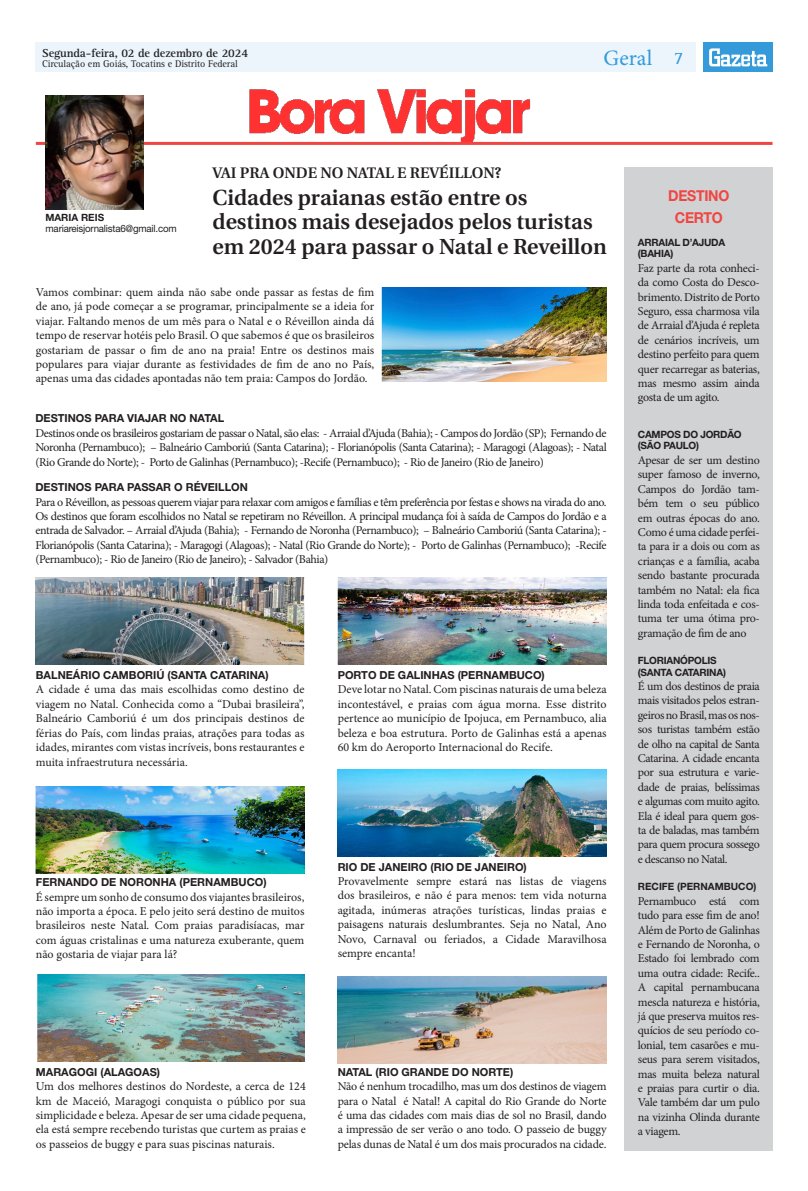
<style>
.page{position:relative;width:808px;height:1191px;background:#fff}
.page>*{position:absolute;margin:0;border:0;box-sizing:border-box;transform-origin:0 0}
.t1{font:22px "Minion Pro";color:#349ada}
.Retranca{font:600 21.7px/24.6px "Utopia";color:#231f20}
.t2{font:18px "Rotis Serif Std";color:#349ada}
.Retranca-2{font:600 15.2px "Utopia";color:#231f20}
.TExto_Corrido{font:700 15px "Helvetica Neue LT Std";letter-spacing:-.02em;color:#ef4643;scale:.94 1}
.t3{font:12px/14.4px "Minion Pro";letter-spacing:-.015em;color:#231f20;text-align:justify}
.t4{font:700 12px "Rotis Serif Std";letter-spacing:-.01em;color:#231f20}
.TITULO_NOTA{font:700 11px "Helvetica Neue";color:#231f20}
.Intertítulo{font:700 10px/11.3px "Helvetica Neue";letter-spacing:-.025em;color:#231f20}
.t5{font:10px "Rotis Serif Std";letter-spacing:-.01em;color:#231f20}
.t6{font:10px "Helvetica Neue LT Std";letter-spacing:-.02em;color:#231f20}
.Intertítulo-2{font:700 10px "Helvetica Neue";color:#231f20}
.t7{font:700 10px "Helvetica Neue LT Std";color:#231f20}
</style>
<div class="page">
<div style="left:35px;top:43px;width:661px;height:29px;background:#ebf5fb"></div>
<div style="left:703px;top:43px;width:69px;height:29px;background:#349ada"></div>
<svg style="left:709px;top:48px;width:58px;height:18px"></svg>
<div style="left:624px;top:167px;width:148px;height:983px;background:#d1d2d4"></div>
<hr style="left:36px;top:142px;width:736px;height:3px;background:#ef4643">
<img style="left:45px;top:96px;width:98px;height:113px">
<img style="left:242px;top:89px;width:293px;height:53px">
<img style="left:381px;top:287px;width:226px;height:95px">
<img style="left:35px;top:577px;width:269px;height:87px">
<img style="left:338px;top:577px;width:269px;height:87px">
<img style="left:35px;top:786px;width:269px;height:87px">
<img style="left:338px;top:770px;width:269px;height:87px">
<img style="left:37px;top:974px;width:267px;height:87px">
<img style="left:338px;top:976px;width:269px;height:87px">
<p class="t4" style="left:42px;top:46px;width:207px">Segunda-feira, 02 de dezembro de 2024</p>
<p class="t5" style="left:42px;top:58px;width:197px">Circulação em Goiás, Tocatins e Distrito Federal</p>
<p class="t1" style="left:603px;top:43px;width:50px">Geral</p>
<p class="t2" style="left:674px;top:47px;width:11px">7</p>
<p class="t7" style="left:45px;top:211px;width:60px">MARIA REIS</p>
<p class="t6" style="left:46px;top:223px;width:133px">mariareisjornalista6@gmail.com</p>
<p class="Retranca-2" style="left:213px;top:164px;width:290px">VAI PRA ONDE NO NATAL E REVÉILLON?</p>
<p class="Retranca" style="left:213px;top:185px;width:396px">Cidades praianas estão entre os destinos mais desejados pelos turistas em 2024 para passar o Natal e Reveillon</p>
<p class="t3" style="left:36px;top:285px;width:340px">Vamos combinar: quem ainda não sabe onde passar as festas de fim de ano, já pode começar a se programar, principalmente se a ideia for viajar. Faltando menos de um mês para o Natal e o Réveillon ainda dá tempo de reservar hotéis pelo Brasil. O que sabemos é que os brasileiros gostariam de passar o fim de ano na praia! Entre os destinos mais populares para viajar durante as festividades de fim de ano no País, apenas uma das cidades apontadas não tem praia: Campos do Jordão.</p>
<p class="TITULO_NOTA" style="left:35px;top:412px;width:190px">DESTINOS PARA VIAJAR NO NATAL</p>
<p class="t3" style="left:35px;top:426px;width:573px">Destinos onde os brasileiros gostariam de passar o Natal, são elas: - Arraial d’Ajuda (Bahia); - Campos do Jordão (SP); Fernando de Noronha (Pernambuco); – Balneário Camboriú (Santa Catarina); - Florianópolis (Santa Catarina); - Maragogi (Alagoas); - Natal (Rio Grande do Norte); - Porto de Galinhas (Pernambuco); -Recife (Pernambuco); - Rio de Janeiro (Rio de Janeiro)</p>
<p class="TITULO_NOTA" style="left:35px;top:480px;width:214px">DESTINOS PARA PASSAR O RÉVEILLON</p>
<p class="t3" style="left:35px;top:494px;width:573px">Para o Réveillon, as pessoas querem viajar para relaxar com amigos e famílias e têm preferência por festas e shows na virada do ano.<br>Os destinos que foram escolhidos no Natal se repetiram no Réveillon. A principal mudança foi à saída de Campos do Jordão e a entrada de Salvador. – Arraial d’Ajuda (Bahia); - Fernando de Noronha (Pernambuco); – Balneário Camboriú (Santa Catarina); - Florianópolis (Santa Catarina); - Maragogi (Alagoas); - Natal (Rio Grande do Norte); - Porto de Galinhas (Pernambuco); -Recife (Pernambuco); - Rio de Janeiro (Rio de Janeiro); - Salvador (Bahia)</p>
<p class="TITULO_NOTA" style="left:36px;top:668px;width:234px">BALNEÁRIO CAMBORIÚ (SANTA CATARINA)</p>
<p class="t3" style="left:36px;top:682px;width:270px">A cidade é uma das mais escolhidas como destino de viagem no Natal. Conhecida como a “Dubai brasileira”, Balneário Camboriú é um dos principais destinos de férias do País, com lindas praias, atrações para todas as idades, mirantes com vistas incríveis, bons restaurantes e muita infraestrutura necessária.</p>
<p class="TITULO_NOTA" style="left:338px;top:668px;width:209px">PORTO DE GALINHAS (PERNAMBUCO)</p>
<p class="t3" style="left:338px;top:682px;width:271px">Deve lotar no Natal. Com piscinas naturais de uma beleza incontestável, e praias com água morna. Esse distrito pertence ao município de Ipojuca, em Pernambuco, alia beleza e boa estrutura. Porto de Galinhas está a apenas 60 km do Aeroporto Internacional do Recife.</p>
<p class="TITULO_NOTA" style="left:36px;top:875px;width:232px">FERNANDO DE NORONHA (PERNAMBUCO)</p>
<p class="t3" style="left:36px;top:889px;width:270px">É sempre um sonho de consumo dos viajantes brasileiros, não importa a época. E pelo jeito será destino de muitos brasileiros neste Natal. Com praias paradisíacas, mar com águas cristalinas e uma natureza exuberante, quem não gostaria de viajar para lá?</p>
<p class="TITULO_NOTA" style="left:338px;top:860px;width:191px">RIO DE JANEIRO (RIO DE JANEIRO)</p>
<p class="t3" style="left:338px;top:874px;width:271px">Provavelmente sempre estará nas listas de viagens dos brasileiros, e não é para menos: tem vida noturna agitada, inúmeras atrações turísticas, lindas praias e paisagens naturais deslumbrantes. Seja no Natal, Ano Novo, Carnaval ou feriados, a Cidade Maravilhosa sempre encanta!</p>
<p class="TITULO_NOTA" style="left:36px;top:1065px;width:126px">MARAGOGI (ALAGOAS)</p>
<p class="t3" style="left:36px;top:1079px;width:271px">Um dos melhores destinos do Nordeste, a cerca de 124 km de Maceió, Maragogi conquista o público por sua simplicidade e beleza. Apesar de ser uma cidade pequena, ela está sempre recebendo turistas que curtem as praias e os passeios de buggy e para suas piscinas naturais.</p>
<p class="TITULO_NOTA" style="left:338px;top:1065px;width:177px">NATAL (RIO GRANDE DO NORTE)</p>
<p class="t3" style="left:338px;top:1079px;width:271px">Não é nenhum trocadilho, mas um dos destinos de viagem para o Natal é Natal! A capital do Rio Grande do Norte é uma das cidades com mais dias de sol no Brasil, dando a impressão de ser verão o ano todo. O passeio de buggy pelas dunas de Natal é um dos mais procurados na cidade.</p>
<p class="TExto_Corrido" style="left:668px;top:186px;width:67px">DESTINO</p>
<p class="TExto_Corrido" style="left:675px;top:209px;width:53px">CERTO</p>
<p class="Intertítulo" style="left:638px;top:236px;width:89px">ARRAIAL D’AJUDA (BAHIA)</p>
<p class="t3" style="left:638px;top:261px;width:123px">Faz parte da rota conheci&shy;da como Costa do Desco&shy;brimento. Distrito de Porto Seguro, essa charmosa vila de Arraial d’Ajuda é repleta de cenários incríveis, um destino perfeito para quem quer recarregar as baterias, mas mesmo assim ainda gosta de um agito.</p>
<p class="Intertítulo" style="left:638px;top:429px;width:105px">CAMPOS DO JORDÃO (SÃO PAULO)</p>
<p class="t3" style="left:638px;top:453px;width:123px">Apesar de ser um destino super famoso de inverno, Campos do Jordão tam&shy;bém tem o seu público em outras épocas do ano.<br>Como é uma cidade perfei&shy;ta para ir a dois ou com as crianças e a família, acaba sendo bastante procurada também no Natal: ela fica linda toda enfeitada e cos&shy;tuma ter uma ótima pro&shy;gramação de fim de ano</p>
<p class="Intertítulo" style="left:638px;top:655px;width:80px">FLORIANÓPOLIS</p>
<p class="Intertítulo" style="left:638px;top:666px;width:90px">(SANTA CATARINA)</p>
<p class="t3" style="left:638px;top:679px;width:123px">É um dos destinos de praia mais visitados pelos estran&shy;geiros no Brasil, mas os nos&shy;sos turistas também estão de olho na capital de Santa Catarina. A cidade encanta por sua estrutura e varie&shy;dade de praias, belíssimas e algumas com muito agito.<br>Ela é ideal para quem gos&shy;ta de baladas, mas também para quem procura sossego e descanso no Natal.</p>
<p class="Intertítulo-2" style="left:638px;top:880px;width:120px">RECIFE (PERNAMBUCO)</p>
<p class="t3" style="left:638px;top:893px;width:123px">Pernambuco está com tudo para esse fim de ano!<br>Além de Porto de Galinhas e Fernando de Noronha, o Estado foi lembrado com uma outra cidade: Recife..<br>A capital pernambucana mescla natureza e história, já que preserva muitos res&shy;quícios de seu período co&shy;lonial, tem casarões e mu&shy;seus para serem visitados, mas muita beleza natural e praias para curtir o dia.<br>Vale também dar um pulo na vizinha Olinda durante a viagem.</p>
</div>
